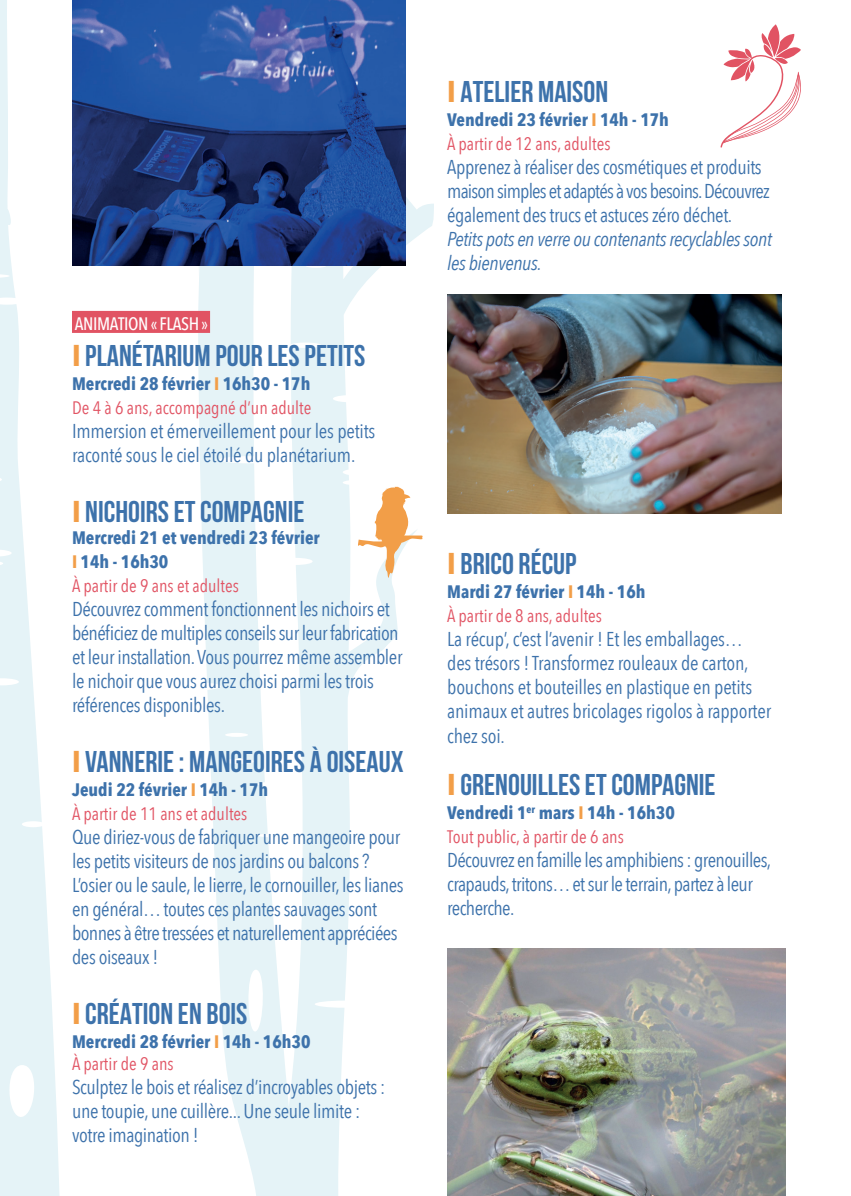
<style>
.page{position:relative;width:851px;height:1196px;background:#fff}
.page>*{position:absolute;margin:0;border:0;box-sizing:border-box;transform-origin:0 0}
.t1{font:700 30px "Bebas Neue";color:#3d72ab}
.t2{font:20px/24px "Avenir Next Condensed";letter-spacing:-.02em;color:#3d72ab}
.t3{font:italic 20px/24px "Avenir Next Condensed";letter-spacing:-.02em;color:#3d72ab}
.t4{font:700 18px/24px "Avenir Next Condensed";color:#3d72ab}
.t5{font:18px/24px "Avenir Next Condensed";color:#e15363}
.t6{font:500 18px "Avenir Next Condensed";letter-spacing:-.02em;color:#fff}
.s1{font-family:"Avenir Next Condensed";color:#f29e48}
.s2{font-weight:700;color:#3d72ab}
.s3{font-weight:700;color:#f29e48}
.s4{color:#f29e48}
.s5{font-weight:400;color:#e15363}
</style>
<div class="page">
<svg style="left:198px;top:197px;width:236px;height:998px"></svg>
<svg style="left:0;top:0;width:60px;height:1195px"></svg>
<img style="left:72px;top:0;width:334px;height:266px">
<img style="left:447px;top:948px;width:338px;height:247px">
<img style="left:447px;top:295px;width:334px;height:218px">
<svg style="left:357px;top:486px;width:67px;height:93px"></svg>
<svg style="left:720px;top:24px;width:81px;height:123px"></svg>
<div style="left:72px;top:311px;width:138px;height:22px;background:#e15363"></div>
<p class="t6" style="left:75px;top:312px;width:135px">ANIMATION « FLASH »</p>
<h1 class="t1" style="left:72px;top:339px;width:295px"><span class="s1">I</span> PLANÉTARIUM POUR LES PETITS</h1>
<p class="t5" style="left:72px;top:371px;width:241px"><span class="s2">Mercredi 28 février</span> <span class="s3">I</span> <span class="s2">16h30 - 17h<br></span>De 4 à 6 ans, accompagné d’un adulte</p>
<p class="t2" style="left:72px;top:418px;width:305px">Immersion et émerveillement pour les petits raconté sous le ciel étoilé du planétarium.</p>
<h1 class="t1" style="left:72px;top:495px;width:234px"><span class="s1">I</span> NICHOIRS ET COMPAGNIE</h1>
<p class="t4" style="left:72px;top:525px;width:249px">Mercredi 21 et vendredi 23 février<br><span class="s4">I</span> 14h - 16h30<br><span class="s5">À partir de 9 ans et adultes</span></p>
<p class="t2" style="left:72px;top:595px;width:332px">Découvrez comment fonctionnent les nichoirs et bénéficiez de multiples conseils sur leur fabrication et leur installation. Vous pourrez même assembler le nichoir que vous aurez choisi parmi les trois références disponibles.</p>
<h1 class="t1" style="left:72px;top:744px;width:333px"><span class="s1">I</span> VANNERIE : MANGEOIRES À OISEAUX</h1>
<p class="t5" style="left:72px;top:776px;width:198px"><span class="s2">Jeudi 22 février</span> <span class="s3">I</span> <span class="s2">14h - 17h<br></span>À partir de 11 ans et adultes</p>
<p class="t2" style="left:72px;top:823px;width:333px">Que diriez-vous de fabriquer une mangeoire pour les petits visiteurs de nos jardins ou balcons ?<br>L’osier ou le saule, le lierre, le cornouiller, les lianes en général… toutes ces plantes sauvages sont bonnes à être tressées et naturellement appréciées des oiseaux !</p>
<h1 class="t1" style="left:72px;top:996px;width:177px"><span class="s1">I</span> CRÉATION EN BOIS</h1>
<p class="t4" style="left:72px;top:1030px;width:240px;line-height:21.6px">Mercredi 28 février <span class="s4">I</span> 14h - 16h30<br><span class="s5">À partir de 9 ans</span></p>
<p class="t2" style="left:72px;top:1073px;width:315px">Sculptez le bois et réalisez d’incroyables objets : une toupie, une cuillère... Une seule limite : votre imagination !</p>
<h1 class="t1" style="left:447px;top:75px;width:162px"><span class="s1">I</span> ATELIER MAISON</h1>
<p class="t4" style="left:447px;top:108px;width:223px">Vendredi 23 février <span class="s4">I</span> 14h - 17h<br><span class="s5">À partir de 12 ans, adultes</span></p>
<p class="t2" style="left:447px;top:154px;width:324px">Apprenez à réaliser des cosmétiques et produits maison simples et adaptés à vos besoins. Découvrez également des trucs et astuces zéro déchet.</p>
<p class="t3" style="left:447px;top:227px;width:326px">Petits pots en verre ou contenants recyclables sont les bienvenus.</p>
<h1 class="t1" style="left:447px;top:547px;width:131px"><span class="s1">I</span> BRICO RÉCUP</h1>
<p class="t4" style="left:447px;top:580px;width:200px">Mardi 27 février <span class="s4">I</span> 14h - 16h<br><span class="s5">À partir de 8 ans, adultes</span></p>
<p class="t2" style="left:447px;top:626px;width:325px">La récup’, c’est l’avenir ! Et les emballages… des trésors ! Transformez rouleaux de carton, bouchons et bouteilles en plastique en petits animaux et autres bricolages rigolos à rapporter chez soi.</p>
<h1 class="t1" style="left:447px;top:767px;width:270px"><span class="s1">I</span> GRENOUILLES ET COMPAGNIE</h1>
<p class="t5" style="left:447px;top:799px;width:229px"><span class="s2">Vendredi 1</span><sup>er</sup> <span class="s2">mars</span> <span class="s3">I</span> <span class="s2">14h - 16h30<br></span>Tout public, à partir de 6 ans</p>
<p class="t2" style="left:447px;top:846px;width:325px">Découvrez en famille les amphibiens : grenouilles, crapauds, tritons… et sur le terrain, partez à leur recherche.</p>
</div>
